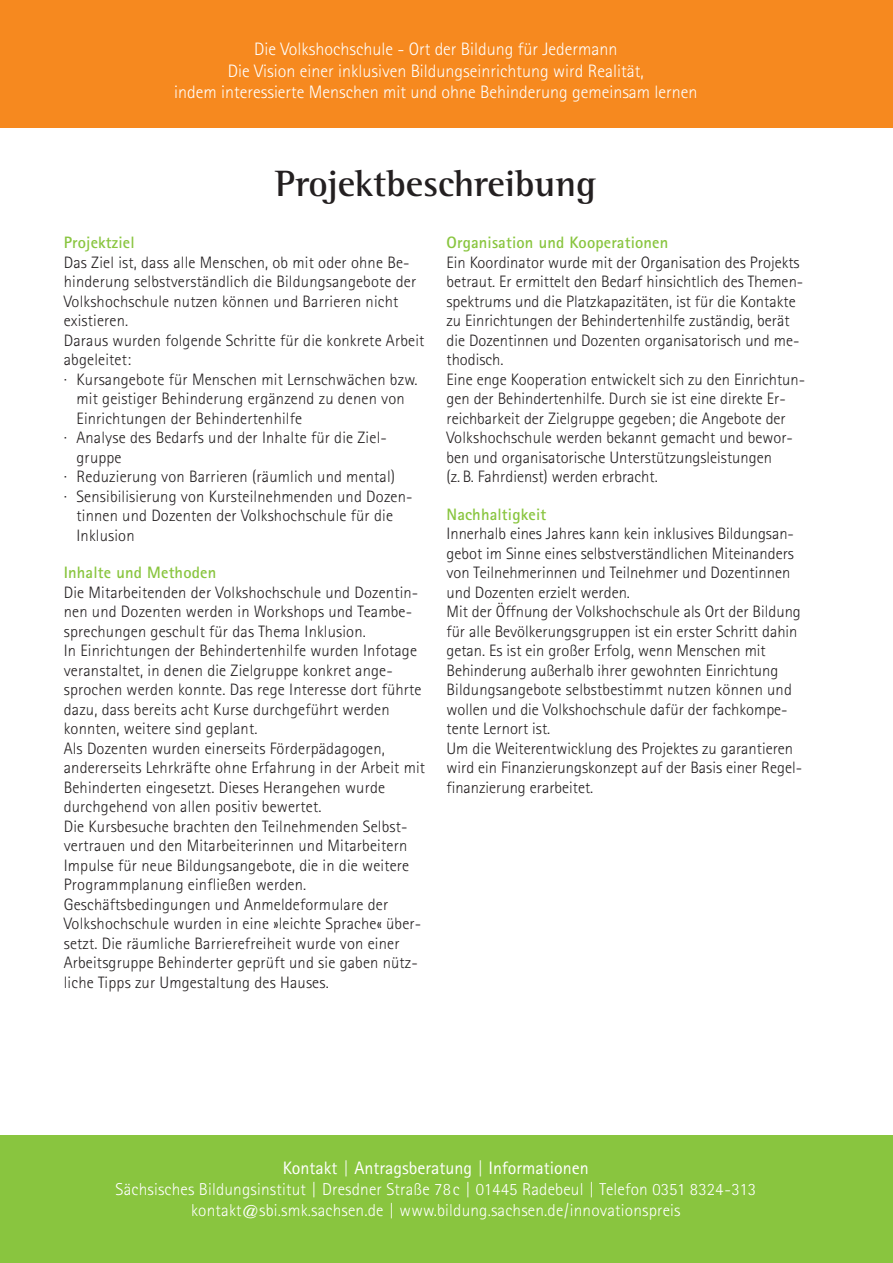
<style>
.page{position:relative;width:893px;height:1263px;background:#fff}
.page>*{position:absolute;margin:0;border:0;box-sizing:border-box;transform-origin:0 0}
.t1{font:700 37.5px "Rotis Semi Serif";color:#231f20}
.t2{font:300 18px/21.6px "Rotis Sans Serif";color:#fff;text-align:center}
.t3{font:18px "Rotis Sans Serif";color:#fff}
.t4{font:300 17.25px/20.7px "Rotis Sans Serif";letter-spacing:.01em;color:#fff;text-align:center}
.t5{font:300 16.5px/19.5px "Rotis Sans Serif";letter-spacing:.01em;color:#231f20}
.t6{font:700 16.5px "Rotis Sans Serif";letter-spacing:.01em;color:#89c53f}
.s1{font-weight:300}
</style>
<div class="page">
<div style="left:0;top:0;width:893px;height:128px;background:#f6891f"></div>
<div style="left:0;top:1135px;width:893px;height:128px;background:#89c53f"></div>
<p class="t2" style="left:174px;top:40px;width:525px">Die Volkshochschule - Ort der Bildung für Jedermann<br>Die Vision einer inklusiven Bildungseinrichtung wird Realität,<br>indem interessierte Menschen mit und ohne Behinderung gemeinsam lernen</p>
<h1 class="t1" style="left:275px;top:171px;width:323px">Projektbeschreibung</h1>
<p class="t6" style="left:64px;top:237px;width:72px">Projektziel</p>
<p class="t5" style="left:64px;top:254px;width:347px">Das Ziel ist, dass alle Menschen, ob mit oder ohne Be-</p>
<p class="t5" style="left:64px;top:274px;width:354px">hinderung selbstverständlich die Bildungsangebote der</p>
<p class="t5" style="left:64px;top:293px;width:336px">Volkshochschule nutzen können und Barrieren nicht</p>
<p class="t5" style="left:64px;top:313px;width:66px">existieren.</p>
<p class="t5" style="left:64px;top:332px;width:362px">Daraus wurden folgende Schritte für die konkrete Arbeit</p>
<p class="t5" style="left:64px;top:352px;width:69px">abgeleitet:</p>
<p class="t5" style="left:64px;top:371px;width:355px">· Kursangebote für Menschen mit Lernschwächen bzw.</p>
<p class="t5" style="left:77px;top:391px;width:330px">mit geistiger Behinderung ergänzend zu denen von</p>
<p class="t5" style="left:77px;top:410px;width:227px">Einrichtungen der Behindertenhilfe</p>
<p class="t5" style="left:64px;top:430px;width:325px">· Analyse des Bedarfs und der Inhalte für die Ziel-</p>
<p class="t5" style="left:77px;top:449px;width:47px">gruppe</p>
<p class="t5" style="left:64px;top:469px;width:333px">· Reduzierung von Barrieren (räumlich und mental)</p>
<p class="t5" style="left:64px;top:488px;width:350px">· Sensibilisierung von Kursteilnehmenden und Dozen-</p>
<p class="t5" style="left:77px;top:508px;width:318px">tinnen und Dozenten der Volkshochschule für die</p>
<p class="t5" style="left:77px;top:527px;width:60px">Inklusion</p>
<p class="t6" style="left:64px;top:567px;width:154px">Inhalte und Methoden</p>
<p class="t5" style="left:64px;top:584px;width:363px">Die Mitarbeitenden der Volkshochschule und Dozentin&shy;nen und Dozenten werden in Workshops und Teambe&shy;sprechungen geschult für das Thema Inklusion.<br>In Einrichtungen der Behindertenhilfe wurden Info tage veranstaltet, in denen die Zielgruppe konkret ange - sprochen werden konnte. Das rege Interesse dort führte dazu, dass bereits acht Kurse durchgeführt werden konnten, weitere sind geplant.<br>Als Dozenten wurden einerseits Förderpädagogen, andererseits Lehrkräfte ohne Erfahrung in der Arbeit mit Behinderten eingesetzt. Dieses Herangehen wurde durch gehend von allen positiv bewertet.<br>Die Kursbesuche brachten den Teilnehmenden Selbst - vertrauen und den Mitarbeiterinnen und Mitarbeitern Impulse für neue Bildungsangebote, die in die weitere Programmplanung einfließen werden.<br>Geschäftsbedingungen und Anmeldeformulare der Volkshochschule wurden in eine »leichte Sprache« über&shy;setzt. Die räum liche Barrierefreiheit wurde von einer Arbeitsgruppe Behinderter geprüft und sie gaben nütz&shy;liche Tipps zur Umgestaltung des Hauses.</p>
<p class="t6" style="left:446px;top:237px;width:223px">Organisation und Kooperationen</p>
<p class="t5" style="left:446px;top:254px;width:360px">Ein Koordinator wurde mit der Organisation des Projekts betraut. Er ermittelt den Bedarf hinsichtlich des Themen&shy;spektrums und die Platzkapazitäten, ist für die Kontakte zu Einrichtungen der Behindertenhilfe zuständig, berät die Dozentinnen und Dozenten organisatorisch und me&shy;thodisch.<br>Eine enge Kooperation entwickelt sich zu den Einrichtun&shy;gen der Behindertenhilfe. Durch sie ist eine direkte Er&shy;reichbarkeit der Zielgruppe gegeben; die Angebote der Volkshochschule werden bekannt gemacht und bewor&shy;ben und organisatorische Unterstützungsleistungen<br>(z. B. Fahrdienst) werden erbracht.</p>
<p class="t6" style="left:446px;top:508px;width:101px">Nachhaltigkeit</p>
<p class="t5" style="left:446px;top:526px;width:357px">Innerhalb eines Jahres kann kein inklusives Bildungs an - gebot im Sinne eines selbstverständlichen Miteinanders von Teilnehmerinnen und Teilnehmer und Dozentinnen und Dozenten erzielt werden.<br>Mit der Öffnung der Volkshochschule als Ort der Bildung für alle Bevölkerungsgruppen ist ein erster Schritt dahin getan. Es ist ein großer Erfolg, wenn Menschen mit Behinderung außerhalb ihrer gewohnten Einrichtung Bildungsangebote selbstbestimmt nutzen können und wollen und die Volkshochschule dafür der fachkompe&shy;tente Lernort ist.<br>Um die Weiterentwicklung des Projektes zu garantieren wird ein Finanzierungskonzept auf der Basis einer Regel&shy;finanzierung erarbeitet.</p>
<p class="t3" style="left:283px;top:1161px;width:307px">Kontakt <span class="s1">|</span> Antragsberatung <span class="s1">|</span> Informationen</p>
<p class="t4" style="left:116px;top:1180px;width:642px">Sächsisches Bildungsinstitut | Dresdner Straße 78c | 01445 Radebeul | Telefon 0351 8324-313 kontakt@sbi.smk.sachsen.de | www.bildung.sachsen.de/innovationspreis</p>
</div>
